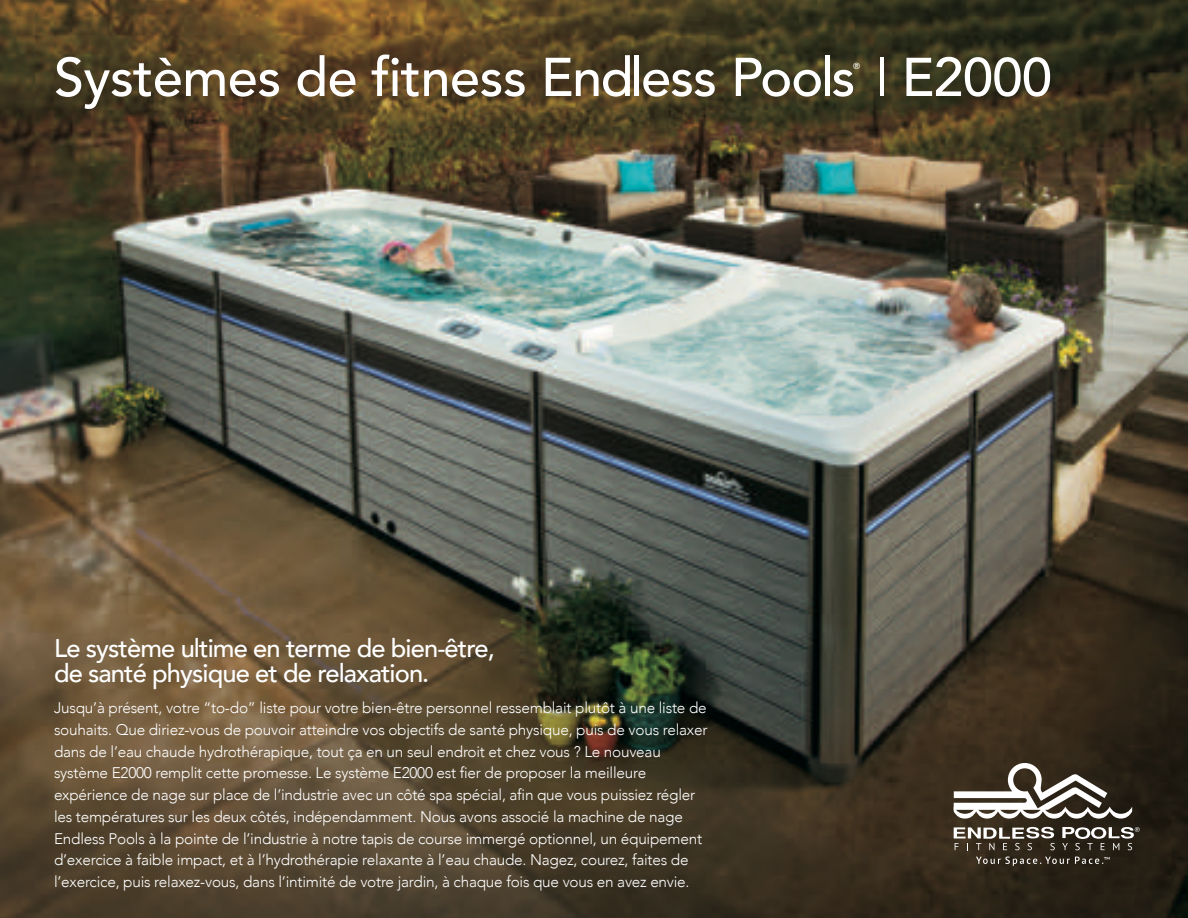
<style>
.page{position:relative;width:1188px;height:918px;background:#fff}
.page>*{position:absolute;margin:0;border:0;box-sizing:border-box;transform-origin:0 0}
.t1{font:500 54px "Avenir";letter-spacing:-.01em;color:#fff}
.t2{font:500 25.5px/25.5px "Avenir";letter-spacing:-.035em;color:#fff}
.t3{font:300 15.3px/21.8px "Avenir";letter-spacing:-.015em;color:#fff}
.t4{font:500 8.7px "Avenir";color:#fff}
.s1{font-weight:300}
</style>
<div class="page">
<img style="left:0;top:0;width:1188px;height:918px">
<svg style="left:954px;top:763px;width:178px;height:56px"></svg>
<svg style="left:954px;top:827px;width:101px;height:23px"></svg>
<svg style="left:1062px;top:827px;width:78px;height:23px;background:#5d5850"></svg>
<svg style="left:976px;top:857px;width:134px;height:9px"></svg>
<h1 class="t1" style="left:54px;top:42px;width:999px">Systèmes de fitness Endless Pools <span class="s1">I</span> E2000</h1>
<p class="t4" style="left:853px;top:60px;width:8px">®</p>
<h2 class="t2" style="left:54px;top:636px;width:442px">Le système ultime en terme de bien-être, de santé physique et de relaxation.</h2>
<p class="t3" style="left:54px;top:697px;width:655px">Jusqu’à présent, votre “to-do” liste pour votre bien-être personnel ressemblait plutôt à une liste de souhaits. Que diriez-vous de pouvoir atteindre vos objectifs de santé physique, puis de vous relaxer dans de l’eau chaude hydrothérapique, tout ça en un seul endroit et chez vous ? Le nouveau système E2000 remplit cette promesse. Le système E2000 est fier de proposer la meilleure expérience de nage sur place de l’industrie avec un côté spa spécial, afin que vous puissiez régler les températures sur les deux côtés, indépendamment. Nous avons associé la machine de nage Endless Pools à la pointe de l’industrie à notre tapis de course immergé optionnel, un équipement d’exercice à faible impact, et à l’hydrothérapie relaxante à l’eau chaude. Nagez, courez, faites de l’exercice, puis relaxez-vous, dans l’intimité de votre jardin, à chaque fois que vous en avez envie.</p>
</div>
